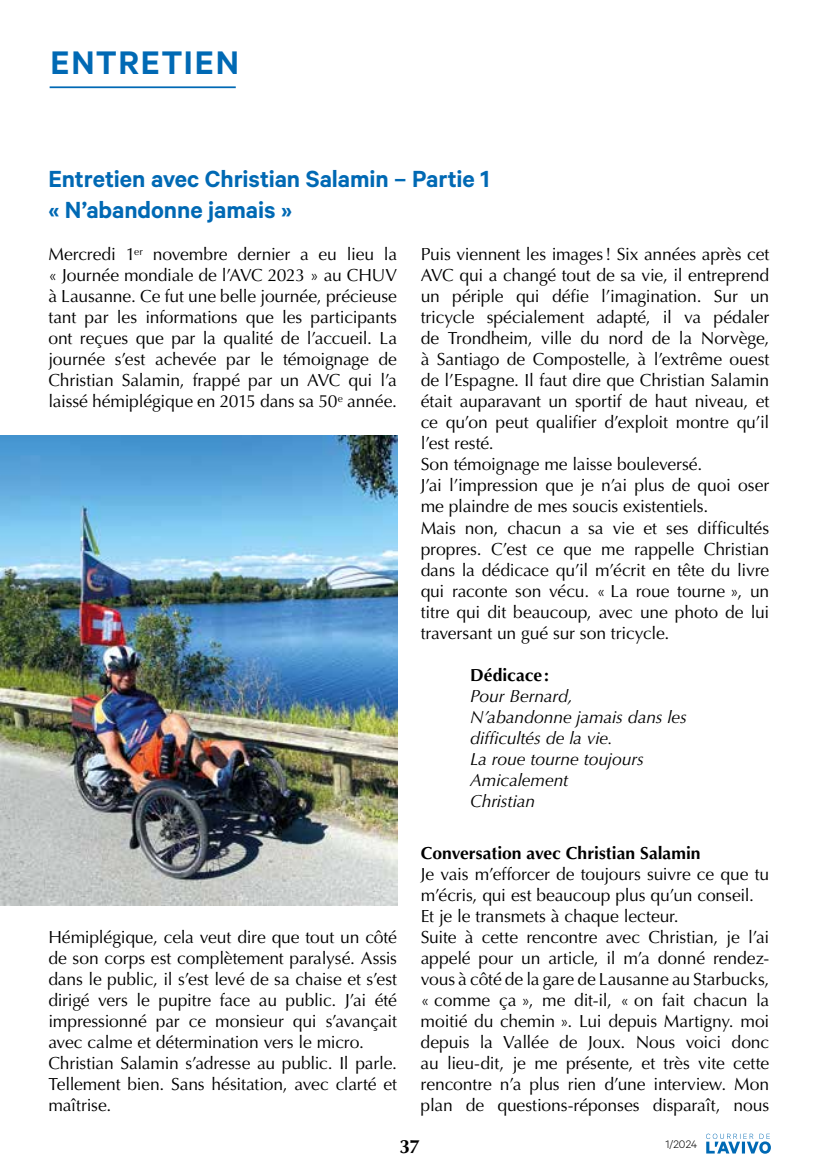
<style>
.page{position:relative;width:819px;height:1176px;background:#fff}
.page>*{position:absolute;margin:0;border:0;box-sizing:border-box;transform-origin:0 0}
.t1{font:600 36.75px "Calibre";letter-spacing:.045em;color:#0069b4}
.t2{font:600 26.25px/31.5px "Calibre";letter-spacing:-.005em;color:#0069b4}
.t3{font:700 19.25px "Optima LT Std";color:#000}
.t4{font:17.5px/21px "Optima LT Std";letter-spacing:-.01em;color:#000}
.t5{font:italic 17.5px/21px "Optima LT Std";letter-spacing:-.005em;color:#000}
.t6{font:700 17.5px "Optima LT Std";color:#000}
.t7{font:300 12.25px "Calibre";color:#000}
</style>
<div class="page">
<svg style="left:706px;top:1133px;width:64px;height:20px"></svg>
<hr style="left:50px;top:86px;width:186px;height:2px;background:#0069b4">
<img style="left:0;top:436px;width:397px;height:470px">
<h1 class="t1" style="left:50px;top:41px;width:190px">ENTRETIEN</h1>
<h2 class="t2" style="left:48px;top:162px;width:442px">Entretien avec Christian Salamin – Partie 1 « N’abandonne jamais »</h2>
<p class="t4" style="left:420px;top:244px;width:350px">Puis viennent les images! Six années après cet AVC qui a changé tout de sa vie, il entreprend un périple qui défie l’imagination. Sur un tricycle spécialement adapté, il va pédaler de Trondheim, ville du nord de la Norvège, à Santiago de Compostelle, à l’extrême ouest de l’Espagne. Il faut dire que Christian Salamin était auparavant un sportif de haut niveau, et ce qu’on peut qualifier d’exploit montre qu’il l’est resté.<br>Son témoignage me laisse bouleversé.<br>J’ai l’impression que je n’ai plus de quoi oser me plaindre de mes soucis existentiels.<br>Mais non, chacun a sa vie et ses difficultés propres. C’est ce que me rappelle Christian dans la dédicace qu’il m’écrit en tête du livre qui raconte son vécu. « La roue tourne », un titre qui dit beaucoup, avec une photo de lui traversant un gué sur son tricycle.</p>
<p class="t6" style="left:470px;top:664px;width:80px">Dédicace:</p>
<p class="t5" style="left:470px;top:685px;width:218px">Pour Bernard,<br>N’abandonne jamais dans les difficultés de la vie.<br>La roue tourne toujours<br>Amicalement<br>Christian</p>
<p class="t6" style="left:420px;top:843px;width:281px">Conversation avec Christian Salamin</p>
<p class="t4" style="left:420px;top:864px;width:350px">Je vais m’efforcer de toujours suivre ce que tu m’écris, qui est beaucoup plus qu’un conseil.<br>Et je le transmets à chaque lecteur.<br>Suite à cette rencontre avec Christian, je l’ai appelé pour un article, il m’a donné rendez&shy;vous à côté de la gare de Lausanne au Starbucks, « comme ça », me dit-il, « on fait chacun la moitié du chemin ». Lui depuis Martigny. moi depuis la Vallée de Joux. Nous voici donc au lieu-dit, je me présente, et très vite cette rencontre n’a plus rien d’une interview. Mon plan de questions-réponses disparaît, nous</p>
<p class="t4" style="left:48px;top:244px;width:350px;text-align:justify">Mercredi 1<sup>er</sup> novembre dernier a eu lieu la « Journée mondiale de l’AVC 2023 » au CHUV à Lausanne. Ce fut une belle journée, précieuse tant par les informations que les participants ont reçues que par la qualité de l’accueil. La journée s’est achevée par le témoignage de Christian Salamin, frappé par un AVC qui l’a laissé hémiplégique en 2015 dans sa 50<sup>e</sup> année.</p>
<p class="t4" style="left:48px;top:927px;width:350px">Hémiplégique, cela veut dire que tout un côté de son corps est complètement paralysé. Assis dans le public, il s’est levé de sa chaise et s’est dirigé vers le pupitre face au public. J’ai été impressionné par ce monsieur qui s’avançait avec calme et détermination vers le micro.<br>Christian Salamin s’adresse au public. Il parle.<br>Tellement bien. Sans hésitation, avec clarté et maîtrise.</p>
<p class="t3" style="left:399px;top:1135px;width:22px">37</p>
<p class="t7" style="left:665px;top:1137px;width:33px">1/2024</p>
</div>
